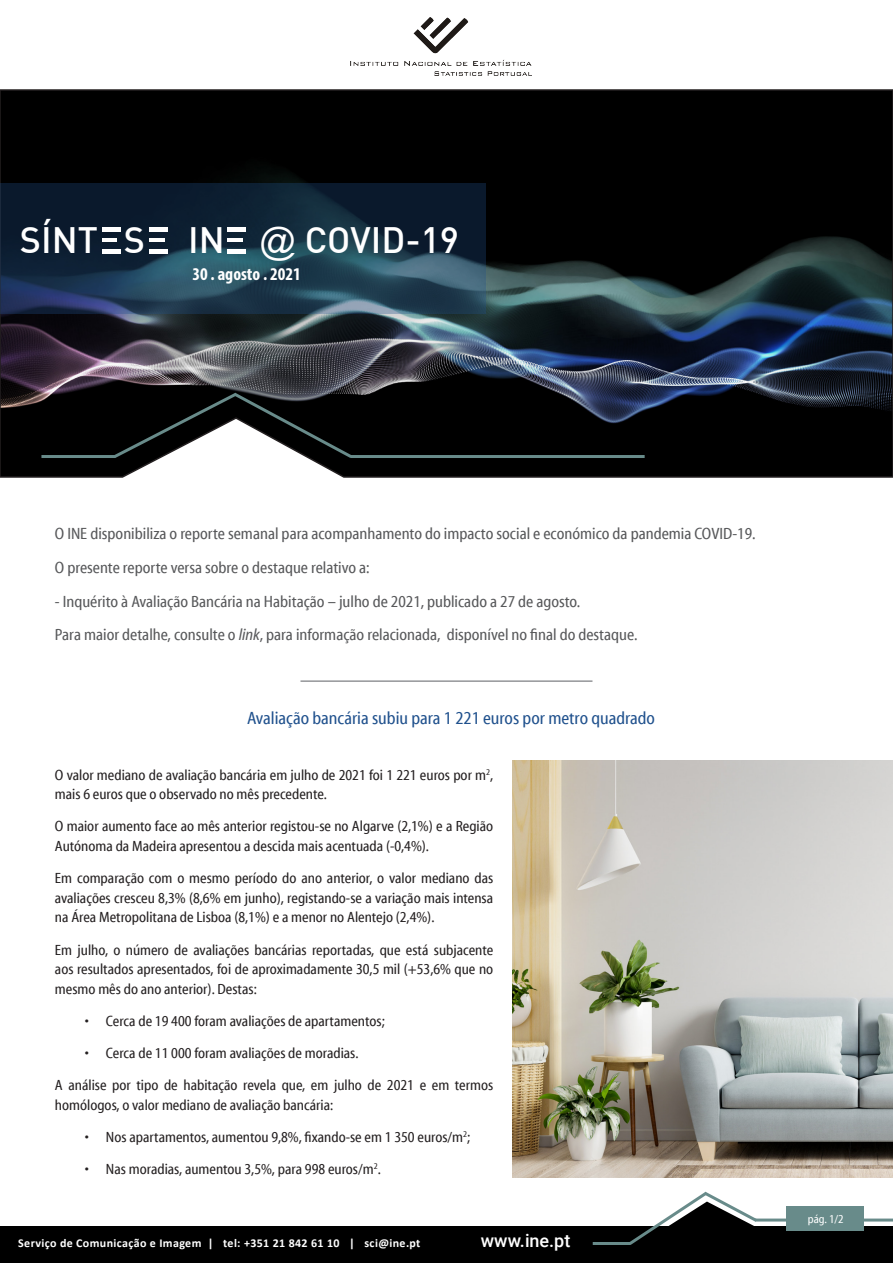
<style>
.page{position:relative;width:893px;height:1263px;background:#fff}
.page>*{position:absolute;margin:0;border:0;box-sizing:border-box;transform-origin:0 0}
.texto{font:500 36px "DIN";color:#fff}
.titulos_tema{font:condensed 18px "Myriad Web Pro";color:#20518d}
.data{font:700 condensed 18px "Myriad Pro";color:#fff}
.t1{font:500 18px "Roboto";color:#fff}
.lead{font:condensed 16.5px "Myriad Web Pro";color:#57585a}
.texto-2{font:condensed 15px/19.5px "Myriad Web Pro";color:#231f20}
.texto_with_tabs{font:condensed 15px "Myriad Web Pro";color:#231f20}
.t2{font:700 12px "Calibri";letter-spacing:.03em;color:#fff}
.t3{font:condensed 12px "Myriad Web Pro";color:#fff}
.s1{font-family:"Arial";font-weight:400}
.s2{font-style:italic}
</style>
<div class="page">
<svg style="left:0;top:1221px;width:893px;height:42px;background:#1a1a1a"></svg>
<div style="left:786px;top:1206px;width:78px;height:25px;background:#688b8a"></div>
<svg style="left:625px;top:1191px;width:135px;height:57px"></svg>
<hr style="left:593px;top:1242px;width:38px;height:3px;background:#688b8a">
<hr style="left:755px;top:1218px;width:138px;height:3px;background:#688b8a">
<img style="left:0;top:89px;width:893px;height:389px">
<img style="left:351px;top:17px;width:180px;height:59px">
<hr style="left:300px;top:680px;width:292px;height:2px;background:#939598">
<svg style="left:0;top:183px;width:486px;height:131px;background:#1a3246"></svg>
<hr style="left:102px;top:228px;width:19px;height:4px;background:#fff">
<hr style="left:102px;top:249px;width:19px;height:4px;background:#fff">
<hr style="left:102px;top:239px;width:15px;height:3px;background:#fff">
<hr style="left:149px;top:228px;width:19px;height:4px;background:#fff">
<hr style="left:149px;top:249px;width:19px;height:4px;background:#fff">
<hr style="left:149px;top:239px;width:15px;height:3px;background:#fff">
<hr style="left:227px;top:228px;width:19px;height:4px;background:#fff">
<hr style="left:227px;top:249px;width:19px;height:4px;background:#fff">
<hr style="left:227px;top:239px;width:15px;height:3px;background:#fff">
<hr style="left:41px;top:455px;width:74px;height:3px;background:#688b8a">
<hr style="left:350px;top:455px;width:295px;height:3px;background:#688b8a">
<svg style="left:110px;top:390px;width:245px;height:71px"></svg>
<img style="left:512px;top:760px;width:381px;height:418px">
<p class="texto" style="left:20px;top:217px;width:441px">SÍNT S IN <span class="s1">@</span> COVID-19</p>
<p class="data" style="left:192px;top:263px;width:110px">30 . agosto . 2021</p>
<p class="lead" style="left:55px;top:525px;width:702px">O INE disponibiliza o reporte semanal para acompanhamento do impacto social e económico da pandemia COVID-19.</p>
<p class="lead" style="left:55px;top:558px;width:316px">O presente reporte versa sobre o destaque relativo a:</p>
<p class="lead" style="left:55px;top:592px;width:527px">- Inquérito à Avaliação Bancária na Habitação – julho de 2021, publicado a 27 de agosto.</p>
<p class="lead" style="left:55px;top:626px;width:584px">Para maior detalhe, consulte o <span class="s2">link</span>, para informação relacionada, disponível no final do destaque.</p>
<p class="titulos_tema" style="left:247px;top:708px;width:409px">Avaliação bancária subiu para 1 221 euros por metro quadrado</p>
<p class="texto-2" style="left:55px;top:765px;width:440px">O valor mediano de avaliação bancária em julho de 2021 foi 1 221 euros por m<sup>2</sup>, mais 6 euros que o observado no mês precedente.</p>
<p class="texto-2" style="left:55px;top:817px;width:440px">O maior aumento face ao mês anterior registou-se no Algarve (2,1%) e a Região<br>Autónoma da Madeira apresentou a descida mais acentuada (-0,4%).</p>
<p class="texto-2" style="left:55px;top:869px;width:440px;text-align:justify">Em comparação com o mesmo período do ano anterior, o valor mediano das avaliações cresceu 8,3% (8,6% em junho), registando-se a variação mais intensa na Área Metropolitana de Lisboa (8,1%) e a menor no Alentejo (2,4%).</p>
<p class="texto-2" style="left:55px;top:940px;width:440px;text-align:justify">Em julho, o número de avaliações bancárias reportadas, que está subjacente aos resultados apresentados, foi de aproximadamente 30,5 mil (+53,6% que no mesmo mês do ano anterior). Destas:</p>
<p class="texto_with_tabs" style="left:85px;top:1013px;width:302px">• Cerca de 19 400 foram avaliações de apartamentos;</p>
<p class="texto_with_tabs" style="left:85px;top:1045px;width:275px">• Cerca de 11 000 foram avaliações de moradias.</p>
<p class="texto-2" style="left:55px;top:1076px;width:440px">A análise por tipo de habitação revela que, em julho de 2021 e em termos homólogos, o valor mediano de avaliação bancária:</p>
<p class="texto_with_tabs" style="left:85px;top:1129px;width:387px">• Nos apartamentos, aumentou 9,8%, fixando-se em 1 350 euros/m<sup>2</sup>;</p>
<p class="texto_with_tabs" style="left:85px;top:1161px;width:298px">• Nas moradias, aumentou 3,5%, para 998 euros/m<sup>2</sup>.</p>
<p class="t2" style="left:18px;top:1235px;width:404px">Serviço de Comunicação e Imagem | tel: +351 21 842 61 10 | sci@ine.pt</p>
<p class="t1" style="left:481px;top:1228px;width:91px">www.ine.pt</p>
<p class="t3" style="left:808px;top:1212px;width:37px">pág. 1/2</p>
</div>
